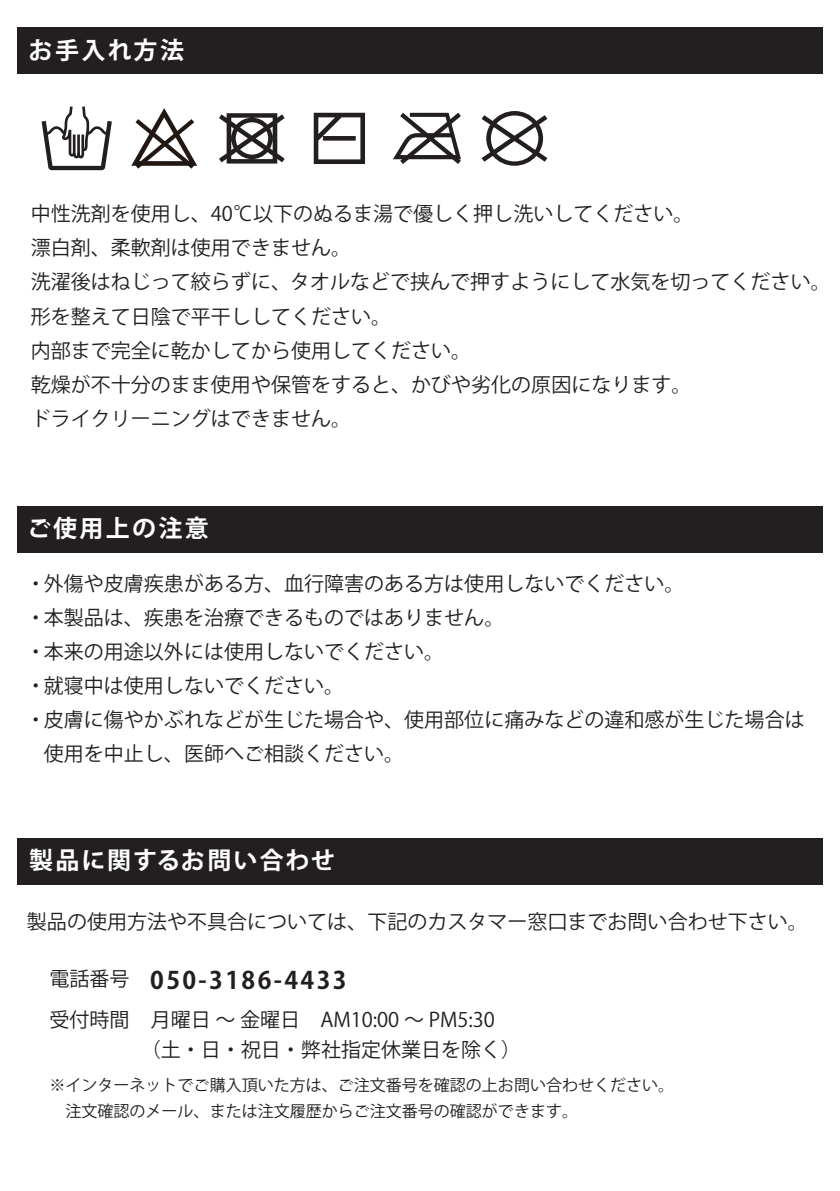
<style>
.page{position:relative;width:840px;height:1191px;background:#fff}
.page>*{position:absolute;margin:0;border:0;box-sizing:border-box;transform-origin:0 0}
.t1{font:700 24px "Koz Go Pr 6 N";letter-spacing:.09em;color:#fff}
.t2{font:700 24px "Koz Go Pr 6 N";letter-spacing:.1em;color:#231f20}
.t3{font:20px/34px "Koz Go Pr 6 N";color:#231f20}
.t4{font:16px/26px "Koz Go Pr 6 N";color:#231f20}
.s1{font-weight:400;font-size:20px}
</style>
<div class="page">
<svg style="left:42px;top:106px;width:70px;height:64px"></svg>
<svg style="left:219px;top:113px;width:65px;height:51px"></svg>
<svg style="left:313px;top:113px;width:52px;height:51px"></svg>
<svg style="left:481px;top:111px;width:66px;height:55px"></svg>
<svg style="left:131px;top:108px;width:66px;height:61px"></svg>
<svg style="left:393px;top:113px;width:67px;height:51px"></svg>
<div style="left:17px;top:27px;width:805px;height:46px;background:#231f20"></div>
<div style="left:17px;top:506px;width:805px;height:46px;background:#231f20"></div>
<div style="left:17px;top:838px;width:805px;height:46px;background:#231f20"></div>
<p class="t1" style="left:29px;top:36px;width:157px">お手入れ方法</p>
<p class="t3" style="left:31px;top:197px;width:801px">中性洗剤を使用し、40℃以下のぬるま湯で優しく押し洗いしてください。<br>漂白剤、柔軟剤は使用できません。<br>洗濯後はねじって絞らずに、タオルなどで挟んで押すようにして水気を切ってください。形を整えて日陰で平干ししてください。<br>内部まで完全に乾かしてから使用してください。<br>乾燥が不十分のまま使用や保管をすると、かびや劣化の原因になります。<br>ドライクリーニングはできません。</p>
<p class="t1" style="left:27px;top:515px;width:183px">ご使用上の注意</p>
<p class="t3" style="left:26px;top:567px;width:660px">・外傷や皮膚疾患がある方、血行障害のある方は使用しないでください。</p>
<p class="t3" style="left:26px;top:601px;width:480px">・本製品は、疾患を治療できるものではありません。</p>
<p class="t3" style="left:26px;top:635px;width:420px">・本来の用途以外には使用しないでください。</p>
<p class="t3" style="left:26px;top:669px;width:320px">・就寝中は使用しないでください。</p>
<p class="t3" style="left:26px;top:703px;width:780px">・皮膚に傷やかぶれなどが生じた場合や、使用部位に痛みなどの違和感が生じた場合は</p>
<p class="t3" style="left:44px;top:737px;width:361px">使用を中止し、医師へご相談ください。</p>
<p class="t1" style="left:29px;top:847px;width:307px">製品に関するお問い合わせ</p>
<p class="t3" style="left:27px;top:905px;width:781px">製品の使用方法や不具合については、下記のカスタマー窓口までお問い合わせ下さい。</p>
<p class="t2" style="left:49px;top:966px;width:298px"><span class="s1">電話番号</span> 050-3186-4433</p>
<p class="t3" style="left:141px;top:1005px;width:382px;line-height:30px;text-indent:-91px">受付時間 月曜日 ～ 金曜日　AM10:00 ～ PM5:30<br>（土・日・祝日・弊社指定休業日を除く）</p>
<p class="t4" style="left:49px;top:1072px;width:626px">※インターネットでご購入頂いた方は、ご注文番号を確認の上お問い合わせください。　注文確認のメール、または注文履歴からご注文番号の確認ができます。</p>
</div>
